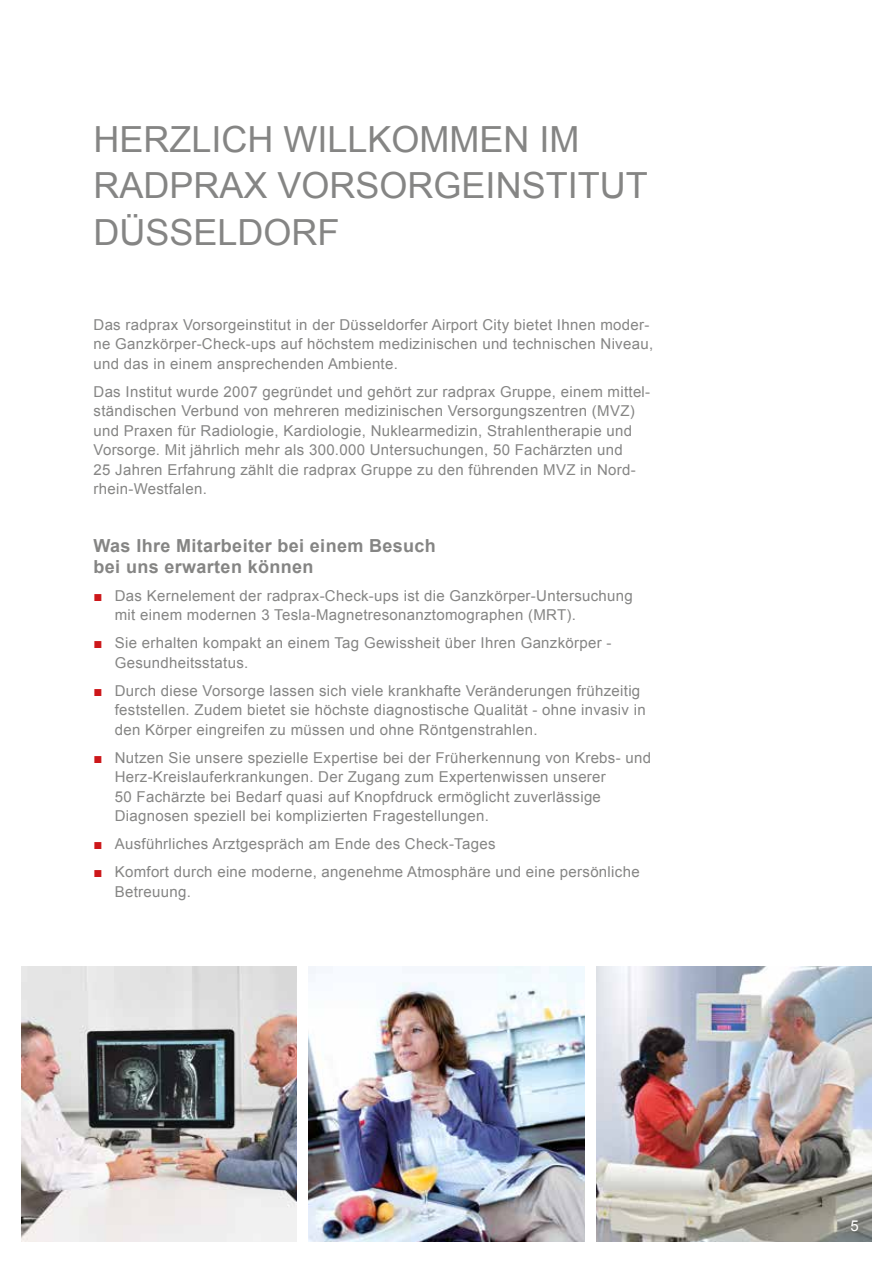
<style>
.page{position:relative;width:893px;height:1263px;background:#fff}
.page>*{position:absolute;margin:0;border:0;box-sizing:border-box;transform-origin:0 0}
.t1{font:36px/46.5px "Arial";color:#858584}
.t2{font:700 18px/21px "Arial";letter-spacing:.02em;color:#858584}
.t3{font:15px/19.5px "Arial";letter-spacing:.02em;color:#858584}
.t4{font:15px "Arial";color:#fff}
.s1{color:#cd171a}
</style>
<div class="page">
<img style="left:597px;top:966px;width:275px;height:276px">
<img style="left:21px;top:966px;width:275px;height:276px">
<img style="left:309px;top:966px;width:275px;height:276px">
<h1 class="t1" style="left:94px;top:116px;width:556px">HERZLICH WILLKOMMEN IM<br>RADPRAX VORSORGEINSTITUT<br>DÜSSELDORF</h1>
<p class="t3" style="left:94px;top:315px;width:561px">Das radprax Vorsorgeinstitut in der Düsseldorfer Airport City bietet Ihnen moder&shy;ne Ganzkörper-Check-ups auf höchstem medizinischen und technischen Niveau, und das in einem ansprechenden Ambiente.</p>
<p class="t3" style="left:94px;top:382px;width:558px">Das Institut wurde 2007 gegründet und gehört zur radprax Gruppe, einem mittel&shy;ständischen Verbund von mehreren medizinischen Versorgungszentren (MVZ) und Praxen für Radiologie, Kardiologie, Nuklearmedizin, Strahlentherapie und Vorsorge. Mit jährlich mehr als 300.000 Untersuchungen, 50 Fachärzten und<br>25 Jahren Erfahrung zählt die radprax Gruppe zu den führenden MVZ in Nord&shy;rhein-Westfalen.</p>
<p class="t2" style="left:94px;top:536px;width:344px">Was Ihre Mitarbeiter bei einem Besuch bei uns erwarten können</p>
<p class="t3" style="left:115px;top:586px;width:520px;text-indent:-21px"><span class="s1">■</span> Das Kernelement der radprax-Check-ups ist die Ganzkörper-Untersuchung mit einem modernen 3 Tesla-Magnetresonanztomographen (MRT).</p>
<p class="t3" style="left:115px;top:633px;width:498px;text-indent:-21px"><span class="s1">■</span> Sie erhalten kompakt an einem Tag Gewissheit über Ihren Ganzkörper -<br>Gesundheitsstatus.</p>
<p class="t3" style="left:115px;top:681px;width:532px;text-indent:-21px"><span class="s1">■</span> Durch diese Vorsorge lassen sich viele krankhafte Veränderungen frühzeitig feststellen. Zudem bietet sie höchste diagnostische Qualität - ohne invasiv in den Körper eingreifen zu müssen und ohne Röntgenstrahlen.</p>
<p class="t3" style="left:115px;top:748px;width:538px;text-indent:-21px"><span class="s1">■</span> Nutzen Sie unsere spezielle Expertise bei der Früherkennung von Krebs- und Herz-Kreislauferkrankungen. Der Zugang zum Expertenwissen unserer<br>50 Fachärzte bei Bedarf quasi auf Knopfdruck ermöglicht zuverlässige Diagnosen speziell bei komplizierten Fragestellungen.</p>
<p class="t3" style="left:94px;top:834px;width:403px"><span class="s1">■</span> Ausführliches Arztgespräch am Ende des Check-Tages</p>
<p class="t3" style="left:115px;top:863px;width:526px;text-indent:-21px"><span class="s1">■</span> Komfort durch eine moderne, angenehme Atmosphäre und eine persönliche<br>Betreuung.</p>
<p class="t4" style="left:850px;top:1216px;width:10px">5</p>
</div>
